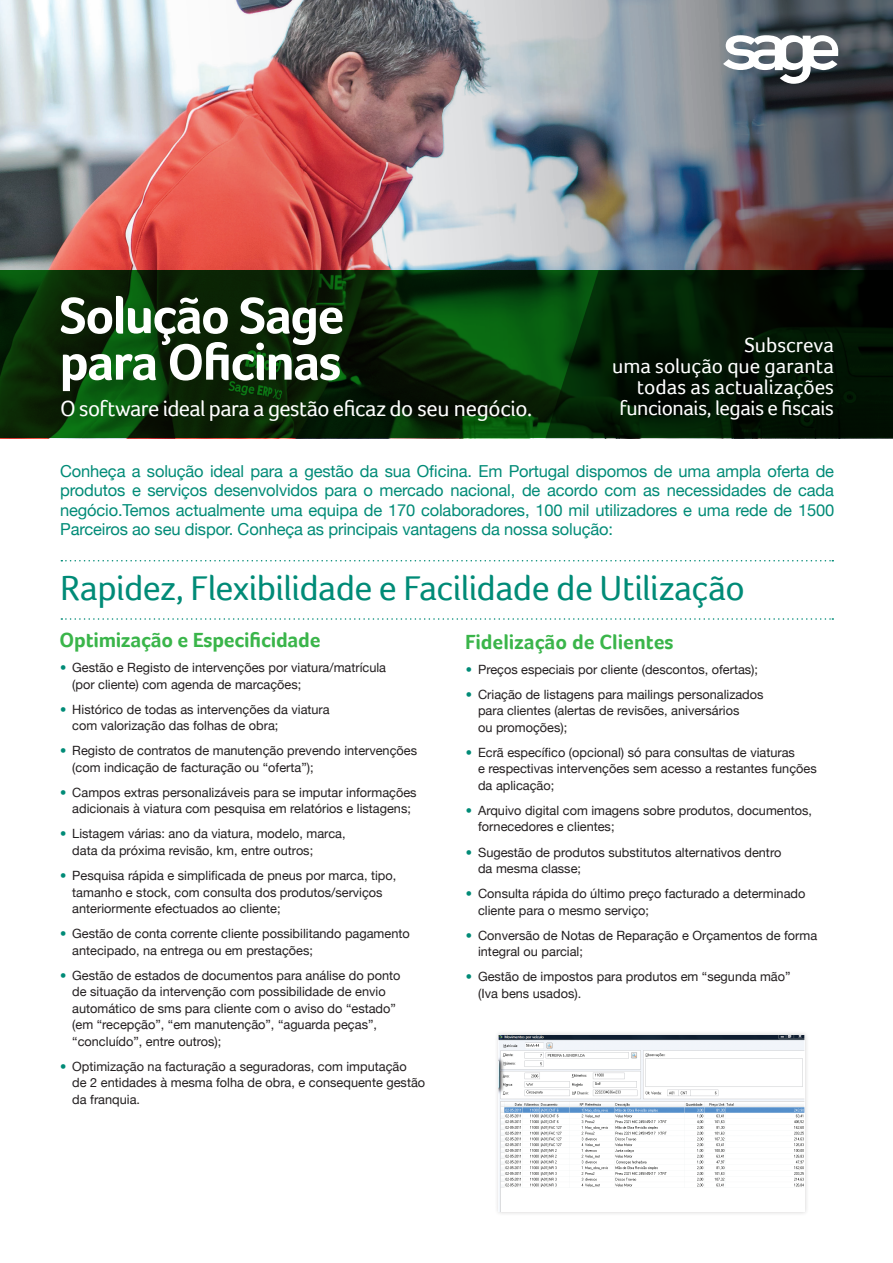
<style>
.page{position:relative;width:893px;height:1263px;background:#fff}
.page>*{position:absolute;margin:0;border:0;box-sizing:border-box;transform-origin:0 0}
.t1{font:700 52.5px/46.5px "Foco";letter-spacing:-.035em;color:#fff}
.t2{font:36px "Foco";letter-spacing:-.02em;color:#008b77}
.t3{font:22.5px "Foco";letter-spacing:-.02em;color:#fff}
.t4{font:21px/21px "Foco";letter-spacing:-.005em;color:#fff;text-align:right}
.t5{font:700 21px "Foco";letter-spacing:-.01em;color:#3ab54a}
.t6{font:16.5px/19.5px "Helvetica Neue";letter-spacing:-.01em;color:#008b77;text-align:justify}
.t7{font:12.75px/16.5px "Helvetica Neue";color:#231f20}
.s1{font-size:21px;color:#008b77}
</style>
<div class="page">
<img style="left:0;top:0;width:893px;height:270px">
<svg style="left:61px;top:618px;width:772px;height:2px"></svg>
<svg style="left:61px;top:560px;width:772px;height:1px"></svg>
<svg style="left:723px;top:35px;width:115px;height:49px"></svg>
<svg style="left:0;top:270px;width:545px;height:168px;background:#082e07"></svg>
<svg style="left:545px;top:270px;width:348px;height:168px;background:#021903"></svg>
<div style="left:494px;top:1030px;width:315px;height:186px;background:#231f20;opacity:.2"></div>
<img style="left:499px;top:1035px;width:306px;height:176px">
<h1 class="t1" style="left:60px;top:292px;width:286px">Solução Sage para Oficinas</h1>
<h3 class="t3" style="left:60px;top:395px;width:474px">O software ideal para a gestão eficaz do seu negócio.</h3>
<h3 class="t4" style="left:612px;top:334px;width:224px">Subscreva<br>uma solução que garanta todas as actualizações funcionais, legais e fiscais</h3>
<p class="t6" style="left:60px;top:462px;width:775px">Conheça a solução ideal para a gestão da sua Oficina. Em Portugal dispomos de uma ampla oferta de produtos e serviços desenvolvidos para o mercado nacional, de acordo com as necessidades de cada negócio.Temos actualmente uma equipa de 170 colaboradores, 100 mil utilizadores e uma rede de 1500<br>Parceiros ao seu dispor. Conheça as principais vantagens da nossa solução:</p>
<h2 class="t2" style="left:60px;top:567px;width:686px">Rapidez, Flexibilidade e Facilidade de Utilização</h2>
<h3 class="t5" style="left:60px;top:628px;width:263px">Optimização e Especificidade</h3>
<p class="t7" style="left:72px;top:660px;width:315px;text-indent:-13px"><span class="s1">•</span> Gestão e Registo de intervenções por viatura/matrícula (por cliente) com agenda de marcações;</p>
<p class="t7" style="left:72px;top:702px;width:259px;text-indent:-13px"><span class="s1">•</span> Histórico de todas as intervenções da viatura com valorização das folhas de obra;</p>
<p class="t7" style="left:72px;top:743px;width:346px;text-indent:-13px"><span class="s1">•</span> Registo de contratos de manutenção prevendo intervenções (com indicação de facturação ou “oferta”);</p>
<p class="t7" style="left:60px;top:785px;width:359px;text-align:center"><span class="s1">•</span> Campos extras personalizáveis para se imputar informações adicionais à viatura com pesquisa em relatórios e listagens;</p>
<p class="t7" style="left:72px;top:826px;width:275px;text-indent:-13px"><span class="s1">•</span> Listagem várias: ano da viatura, modelo, marca, data da próxima revisão, km, entre outros;</p>
<p class="t7" style="left:72px;top:868px;width:326px;text-indent:-13px"><span class="s1">•</span> Pesquisa rápida e simplificada de pneus por marca, tipo, tamanho e stock, com consulta dos produtos/serviços anteriormente efectuados ao cliente;</p>
<p class="t7" style="left:72px;top:926px;width:339px;text-indent:-13px"><span class="s1">•</span> Gestão de conta corrente cliente possibilitando pagamento antecipado, na entrega ou em prestações;</p>
<p class="t7" style="left:72px;top:967px;width:330px;text-indent:-13px"><span class="s1">•</span> Gestão de estados de documentos para análise do ponto de situação da intervenção com possibilidade de envio automático de sms para cliente com o aviso do “estado” (em “recepção”, “em manutenção”, “aguarda peças”, “concluído”, entre outros);</p>
<p class="t7" style="left:72px;top:1058px;width:354px;text-indent:-13px"><span class="s1">•</span> Optimização na facturação a seguradoras, com imputação<br>de 2 entidades à mesma folha de obra, e consequente gestão da franquia.</p>
<h3 class="t5" style="left:465px;top:629px;width:210px">Fidelização de Clientes</h3>
<p class="t7" style="left:465px;top:662px;width:294px"><span class="s1">•</span> Preços especiais por cliente (descontos, ofertas);</p>
<p class="t7" style="left:478px;top:687px;width:287px;text-indent:-13px"><span class="s1">•</span> Criação de listagens para mailings personalizados para clientes (alertas de revisões, aniversários<br>ou promoções);</p>
<p class="t7" style="left:478px;top:745px;width:340px;text-indent:-13px"><span class="s1">•</span> Ecrã específico (opcional) só para consultas de viaturas<br>e respectivas intervenções sem acesso a restantes funções da aplicação;</p>
<p class="t7" style="left:478px;top:803px;width:335px;text-indent:-13px"><span class="s1">•</span> Arquivo digital com imagens sobre produtos, documentos, fornecedores e clientes;</p>
<p class="t7" style="left:478px;top:844px;width:305px;text-indent:-13px"><span class="s1">•</span> Sugestão de produtos substitutos alternativos dentro da mesma classe;</p>
<p class="t7" style="left:478px;top:886px;width:329px;text-indent:-13px"><span class="s1">•</span> Consulta rápida do último preço facturado a determinado cliente para o mesmo serviço;</p>
<p class="t7" style="left:478px;top:927px;width:341px;text-indent:-13px"><span class="s1">•</span> Conversão de Notas de Reparação e Orçamentos de forma integral ou parcial;</p>
<p class="t7" style="left:478px;top:969px;width:314px;text-indent:-13px"><span class="s1">•</span> Gestão de impostos para produtos em “segunda mão” (Iva bens usados).</p>
</div>
